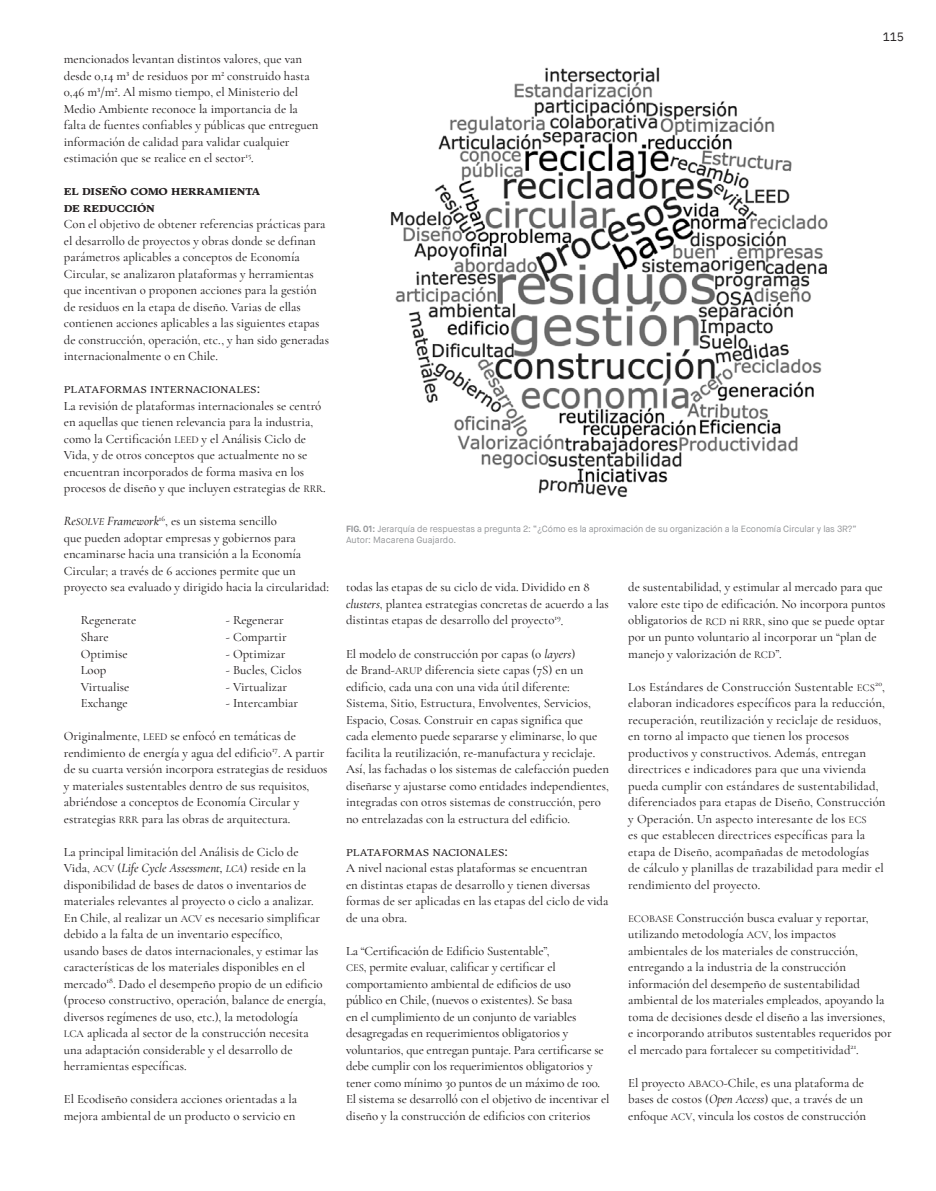
<style>
.page{position:relative;width:936px;height:1191px;background:#fff}
.page>*{position:absolute;margin:0;border:0;box-sizing:border-box;transform-origin:0 0}
.t1{font:13.5px "GT Sectra";letter-spacing:-.015em;color:#231f20}
.t2{font:700 13.5px/16.5px "GT Sectra";color:#231f20}
.t3{font:500 12.75px/16.5px "Cormorant Garamond";color:#231f20}
.t4{font:12px "IBM Plex Mono";color:#231f20}
.t5{font:9px/10.8px "Maison Neue";letter-spacing:-.01em;color:#939598}
.s1{font-size:10.5px}
.s2{font-style:italic}
.s3{font-style:italic;font-size:10.5px}
.s4{font-weight:700}
</style>
<div class="page">
<img style="left:390px;top:67px;width:438px;height:431px">
<p class="t3" style="left:64px;top:51px;width:256px">mencionados levantan distintos valores, que van desde 0,14 m3 de residuos por m2 construido hasta 0,46 m3/m2. Al mismo tiempo, el Ministerio del Medio Ambiente reconoce la importancia de la falta de fuentes confiables y públicas que entreguen información de calidad para validar cualquier estimación que se realice en el sector<sup>15</sup>.</p>
<p class="t2" style="left:64px;top:182px;width:198px">el diseño como herramienta de reducción</p>
<p class="t3" style="left:64px;top:216px;width:267px">Con el objetivo de obtener referencias prácticas para el desarrollo de proyectos y obras donde se definan parámetros aplicables a conceptos de Economía Circular, se analizaron plataformas y herramientas que incentivan o proponen acciones para la gestión de residuos en la etapa de diseño. Varias de ellas contienen acciones aplicables a las siguientes etapas de construcción, operación, etc., y han sido generadas internacionalmente o en Chile.</p>
<p class="t1" style="left:64px;top:381px;width:197px">plataformas internacionales:</p>
<p class="t3" style="left:64px;top:397px;width:263px">La revisión de plataformas internacionales se centró en aquellas que tienen relevancia para la industria, como la Certificación <span class="s1">LEED</span> y el Análisis Ciclo de Vida, y de otros conceptos que actualmente no se encuentran incorporados de forma masiva en los procesos de diseño y que incluyen estrategias de <span class="s1">RRR</span>.</p>
<p class="t3" style="left:64px;top:513px;width:267px"><span class="s2">Re</span><span class="s3">SOLVE</span> <span class="s2">Framework</span><sup>16</sup>, es un sistema sencillo<br>que pueden adoptar empresas y gobiernos para encaminarse hacia una transición a la Economía Circular; a través de 6 acciones permite que un proyecto sea evaluado y dirigido hacia la circularidad:</p>
<p class="t3" style="left:81px;top:612px;width:57px">Regenerate</p>
<p class="t3" style="left:226px;top:612px;width:59px">- Regenerar</p>
<p class="t3" style="left:81px;top:628px;width:29px">Share</p>
<p class="t3" style="left:226px;top:628px;width:62px">- Compartir</p>
<p class="t3" style="left:81px;top:645px;width:48px">Optimise</p>
<p class="t3" style="left:226px;top:645px;width:61px">- Optimizar</p>
<p class="t3" style="left:81px;top:661px;width:27px">Loop</p>
<p class="t3" style="left:226px;top:661px;width:77px">- Bucles, Ciclos</p>
<p class="t3" style="left:81px;top:678px;width:50px">Virtualise</p>
<p class="t3" style="left:226px;top:678px;width:63px">- Virtualizar</p>
<p class="t3" style="left:81px;top:694px;width:48px">Exchange</p>
<p class="t3" style="left:226px;top:694px;width:74px">- Intercambiar</p>
<p class="t3" style="left:64px;top:727px;width:265px">Originalmente, <span class="s1">LEED</span> se enfocó en temáticas de rendimiento de energía y agua del edificio<sup>17</sup>. A partir de su cuarta versión incorpora estrategias de residuos y materiales sustentables dentro de sus requisitos, abriéndose a conceptos de Economía Circular y estrategias <span class="s1">RRR</span> para las obras de arquitectura.</p>
<p class="t3" style="left:64px;top:843px;width:264px">La principal limitación del Análisis de Ciclo de Vida, <span class="s1">ACV</span> (<span class="s2">Life Cycle Assessment,</span> <span class="s3">LCA</span>) reside en la disponibilidad de bases de datos o inventarios de materiales relevantes al proyecto o ciclo a analizar.<br>En Chile, al realizar un <span class="s1">ACV</span> es necesario simplificar debido a la falta de un inventario específico,<br>usando bases de datos internacionales, y estimar las características de los materiales disponibles en el mercado<sup>18</sup>. Dado el desempeño propio de un edificio (proceso constructivo, operación, balance de energía, diversos regímenes de uso, etc.), la metodología<br><span class="s1">LCA</span> aplicada al sector de la construcción necesita una adaptación considerable y el desarrollo de herramientas específicas.</p>
<p class="t3" style="left:64px;top:1090px;width:235px">El Ecodiseño considera acciones orientadas a la mejora ambiental de un producto o servicio en</p>
<p class="t4" style="left:882px;top:28px;width:23px">115</p>
<p class="t5" style="left:346px;top:524px;width:512px"><span class="s4">FIG</span><span class="s4">.</span> <span class="s4">01:</span> Jerarquía de respuestas a pregunta 2: “¿Cómo es la aproximación de su organización a la Economía Circular y las 3R?”<br>Autor: Macarena Guajardo.</p>
<p class="t3" style="left:346px;top:579px;width:264px">todas las etapas de su ciclo de vida. Dividido en 8 <span class="s2">clusters</span>, plantea estrategias concretas de acuerdo a las distintas etapas de desarrollo del proyecto<sup>19</sup>.</p>
<p class="t3" style="left:346px;top:645px;width:264px">El modelo de construcción por capas (o <span class="s2">layers</span>)<br>de Brand-<span class="s1">ARUP</span> diferencia siete capas (7S) en un edificio, cada una con una vida útil diferente:<br>Sistema, Sitio, Estructura, Envolventes, Servicios, Espacio, Cosas. Construir en capas significa que<br>cada elemento puede separarse y eliminarse, lo que facilita la reutilización, re-manufactura y reciclaje.<br>Así, las fachadas o los sistemas de calefacción pueden diseñarse y ajustarse como entidades independientes, integradas con otros sistemas de construcción, pero no entrelazadas con la estructura del edificio.</p>
<p class="t1" style="left:346px;top:843px;width:163px">plataformas nacionales:</p>
<p class="t3" style="left:346px;top:859px;width:264px">A nivel nacional estas plataformas se encuentran<br>en distintas etapas de desarrollo y tienen diversas formas de ser aplicadas en las etapas del ciclo de vida de una obra.</p>
<p class="t3" style="left:346px;top:942px;width:265px">La “Certificación de Edificio Sustentable”,<br><span class="s1">CES</span>, permite evaluar, calificar y certificar el comportamiento ambiental de edificios de uso público en Chile, (nuevos o existentes). Se basa<br>en el cumplimiento de un conjunto de variables desagregadas en requerimientos obligatorios y voluntarios, que entregan puntaje. Para certificarse se debe cumplir con los requerimientos obligatorios y tener como mínimo 30 puntos de un máximo de 100.<br>El sistema se desarrolló con el objetivo de incentivar el diseño y la construcción de edificios con criterios</p>
<p class="t3" style="left:628px;top:579px;width:259px">de sustentabilidad, y estimular al mercado para que valore este tipo de edificación. No incorpora puntos obligatorios de <span class="s1">RCD</span> ni <span class="s1">RRR</span>, sino que se puede optar por un punto voluntario al incorporar un “plan de manejo y valorización de <span class="s1">RCD</span>”.</p>
<p class="t3" style="left:628px;top:678px;width:259px">Los Estándares de Construcción Sustentable <span class="s1">ECS</span><sup>20</sup>, elaboran indicadores específicos para la reducción, recuperación, reutilización y reciclaje de residuos, en torno al impacto que tienen los procesos productivos y constructivos. Además, entregan directrices e indicadores para que una vivienda pueda cumplir con estándares de sustentabilidad, diferenciados para etapas de Diseño, Construcción y Operación. Un aspecto interesante de los <span class="s1">ECS<br></span>es que establecen directrices específicas para la etapa de Diseño, acompañadas de metodologías<br>de cálculo y planillas de trazabilidad para medir el rendimiento del proyecto.</p>
<p class="t3" style="left:628px;top:909px;width:265px"><span class="s1">ECOBASE</span> Construcción busca evaluar y reportar, utilizando metodología <span class="s1">ACV</span>, los impactos ambientales de los materiales de construcción, entregando a la industria de la construcción información del desempeño de sustentabilidad ambiental de los materiales empleados, apoyando la toma de decisiones desde el diseño a las inversiones, e incorporando atributos sustentables requeridos por el mercado para fortalecer su competitividad<sup>21</sup>.</p>
<p class="t3" style="left:628px;top:1074px;width:239px">El proyecto <span class="s1">ABACO</span>-Chile, es una plataforma de bases de costos (<span class="s2">Open Access</span>) que, a través de un enfoque <span class="s1">ACV</span>, vincula los costos de construcción</p>
</div>
